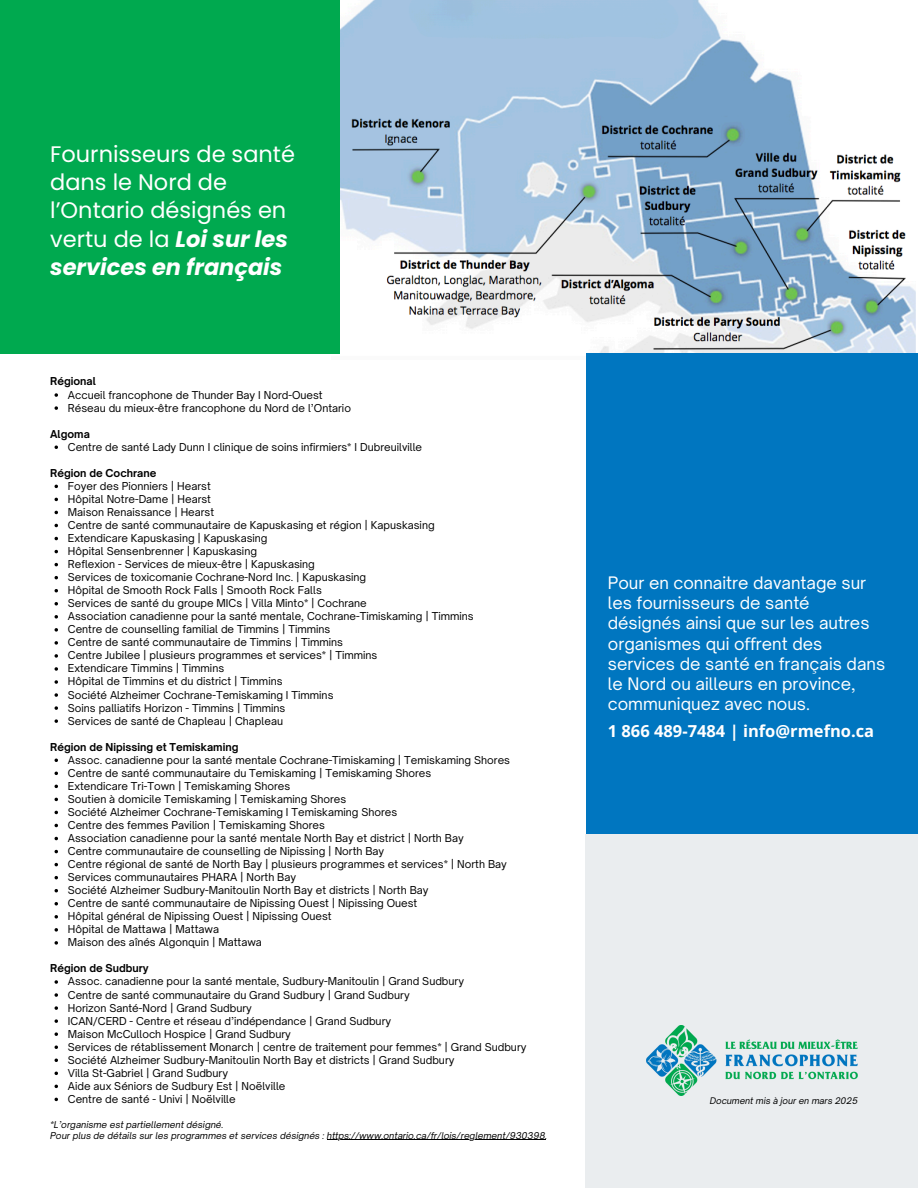
<style>
.page{position:relative;width:918px;height:1188px;background:#fff}
.page>*{position:absolute;margin:0;border:0;box-sizing:border-box;transform-origin:0 0}
.t1{font:22.5px/28.2px "Poppins";color:#fff}
.t2{font:16.5px/20.2px "Open Sauce One";color:#fff}
.t3{font:700 16.5px "Open Sans";color:#fff}
.t4{font:10.5px "Open Sauce One";color:#000}
.t5{font:700 10.5px "Open Sauce One";color:#000}
.t6{font:italic 9px "Open Sauce One";color:#000}
.t7{font:italic 8.7px "Open Sauce One";color:#000}
.s1{font-weight:700;font-style:italic}
.s2{font-family:"Noto Sans"}
</style>
<div class="page">
<img style="left:340px;top:0;width:577px;height:354px">
<div style="left:0;top:0;width:340px;height:354px;background:#00a94f"></div>
<svg style="left:55px;top:393px;width:3px;height:4px"></svg>
<svg style="left:55px;top:406px;width:3px;height:4px"></svg>
<svg style="left:55px;top:445px;width:3px;height:4px"></svg>
<svg style="left:55px;top:615px;width:3px;height:4px"></svg>
<svg style="left:55px;top:628px;width:3px;height:4px"></svg>
<svg style="left:55px;top:641px;width:3px;height:4px"></svg>
<svg style="left:55px;top:654px;width:3px;height:4px"></svg>
<svg style="left:55px;top:667px;width:3px;height:4px"></svg>
<svg style="left:55px;top:680px;width:3px;height:4px"></svg>
<svg style="left:55px;top:693px;width:3px;height:4px"></svg>
<svg style="left:55px;top:706px;width:3px;height:4px"></svg>
<svg style="left:55px;top:719px;width:3px;height:4px"></svg>
<svg style="left:55px;top:915px;width:3px;height:4px"></svg>
<svg style="left:55px;top:928px;width:3px;height:4px"></svg>
<svg style="left:55px;top:941px;width:3px;height:4px"></svg>
<svg style="left:55px;top:980px;width:3px;height:4px"></svg>
<svg style="left:55px;top:993px;width:3px;height:4px"></svg>
<svg style="left:55px;top:1006px;width:3px;height:4px"></svg>
<svg style="left:55px;top:1019px;width:3px;height:4px"></svg>
<svg style="left:55px;top:1032px;width:3px;height:4px"></svg>
<svg style="left:55px;top:1045px;width:3px;height:4px"></svg>
<div style="left:586px;top:354px;width:332px;height:480px;background:#0076c0"></div>
<div style="left:586px;top:834px;width:332px;height:354px;background:#eaedef"></div>
<img style="left:646px;top:1026px;width:212px;height:70px">
<hr style="left:327px;top:1140px;width:218px;height:1px;background:#000">
<p class="t1" style="left:50px;top:140px;width:246px">Fournisseurs de santé dans le Nord de l’Ontario désignés en vertu de la <span class="s1">Loi sur les services en français</span></p>
<h1 class="t5" style="left:50px;top:375px;width:47px">Régional</h1>
<p class="t4" style="left:68px;top:388px;width:256px">Accueil francophone de Thunder Bay I Nord-Ouest</p>
<h3 class="t4" style="left:68px;top:401px;width:285px">Réseau du mieux-être francophone du Nord de l’Ontario</h3>
<h2 class="t5" style="left:50px;top:427px;width:41px">Algoma</h2>
<h4 class="t4" style="left:68px;top:440px;width:356px">Centre de santé Lady Dunn I clinique de soins infirmiers* I Dubreuilville</h4>
<p class="t5" style="left:50px;top:466px;width:108px">Région de Cochrane</p>
<p class="t4" style="left:68px;top:479px;width:144px">Foyer des Pionniers | Hearst</p>
<h4 class="t4" style="left:68px;top:492px;width:145px">Hôpital Notre-Dame | Hearst</h4>
<p class="t4" style="left:68px;top:505px;width:148px">Maison Renaissance | Hearst</p>
<h4 class="t4" style="left:68px;top:518px;width:368px">Centre de santé communautaire de Kapuskasing et région | Kapuskasing</h4>
<p class="t4" style="left:68px;top:532px;width:201px">Extendicare Kapuskasing | Kapuskasing</p>
<p class="t4" style="left:68px;top:545px;width:191px">Hôpital Sensenbrenner | Kapuskasing</p>
<p class="t4" style="left:68px;top:558px;width:248px">Reflexion - Services de mieux-être | Kapuskasing</p>
<p class="t4" style="left:68px;top:571px;width:300px">Services de toxicomanie Cochrane-Nord Inc. | Kapuskasing</p>
<p class="t4" style="left:68px;top:584px;width:255px">Hôpital de Smooth Rock Falls | Smooth Rock Falls</p>
<p class="t4" style="left:68px;top:597px;width:300px">Services de santé du groupe MICs | Villa Minto* | Cochrane</p>
<p class="t4" style="left:68px;top:610px;width:407px">Association canadienne pour la santé mentale, Cochrane-Timiskaming | Timmins</p>
<p class="t4" style="left:68px;top:623px;width:264px">Centre de counselling familial de Timmins | Timmins</p>
<p class="t4" style="left:68px;top:636px;width:277px">Centre de santé communautaire de Timmins | Timmins</p>
<p class="t4" style="left:68px;top:649px;width:311px">Centre Jubilee | plusieurs programmes et services* | Timmins</p>
<p class="t4" style="left:68px;top:662px;width:158px">Extendicare Timmins | Timmins</p>
<p class="t4" style="left:68px;top:675px;width:216px">Hôpital de Timmins et du district | Timmins</p>
<p class="t4" style="left:68px;top:688px;width:267px">Société Alzheimer Cochrane-Temiskaming I Timmins</p>
<p class="t4" style="left:68px;top:701px;width:219px">Soins palliatifs Horizon - Timmins | Timmins</p>
<p class="t4" style="left:68px;top:714px;width:217px">Services de santé de Chapleau | Chapleau</p>
<p class="t5" style="left:50px;top:740px;width:190px">Région de Nipissing et Temiskaming</p>
<p class="t4" style="left:68px;top:753px;width:444px">Assoc. canadienne pour la santé mentale Cochrane-Timiskaming | Temiskaming Shores</p>
<p class="t4" style="left:68px;top:766px;width:365px">Centre de santé communautaire du Temiskaming | Temiskaming Shores</p>
<p class="t4" style="left:68px;top:779px;width:224px">Extendicare Tri-Town | Temiskaming Shores</p>
<h4 class="t4" style="left:68px;top:792px;width:280px">Soutien à domicile Temiskaming | Temiskaming Shores</h4>
<p class="t4" style="left:68px;top:805px;width:331px">Société Alzheimer Cochrane-Temiskaming I Temiskaming Shores</p>
<p class="t4" style="left:68px;top:818px;width:259px">Centre des femmes Pavilion | Temiskaming Shores</p>
<p class="t4" style="left:68px;top:832px;width:397px">Association canadienne pour la santé mentale North Bay et district | North Bay</p>
<p class="t4" style="left:68px;top:845px;width:318px">Centre communautaire de counselling de Nipissing | North Bay</p>
<p class="t4" style="left:68px;top:858px;width:441px">Centre régional de santé de North Bay | plusieurs programmes et services* | North Bay</p>
<p class="t4" style="left:68px;top:871px;width:230px">Services communautaires PHARA | North Bay</p>
<p class="t4" style="left:68px;top:884px;width:362px">Société Alzheimer Sudbury-Manitoulin North Bay et districts | North Bay</p>
<p class="t4" style="left:68px;top:897px;width:351px">Centre de santé communautaire de Nipissing Ouest | Nipissing Ouest</p>
<p class="t4" style="left:68px;top:910px;width:265px">Hôpital général de Nipissing Ouest | Nipissing Ouest</p>
<p class="t4" style="left:68px;top:923px;width:153px">Hôpital de Mattawa | Mattawa</p>
<p class="t4" style="left:68px;top:936px;width:196px">Maison des aînés Algonquin | Mattawa</p>
<p class="t5" style="left:50px;top:962px;width:100px">Région de Sudbury</p>
<p class="t4" style="left:68px;top:975px;width:398px">Assoc. canadienne pour la santé mentale, Sudbury-Manitoulin | Grand Sudbury</p>
<p class="t4" style="left:68px;top:988px;width:343px">Centre de santé communautaire du Grand Sudbury | Grand Sudbury</p>
<p class="t4" style="left:68px;top:1001px;width:186px">Horizon Santé-Nord | Grand Sudbury</p>
<h4 class="t4" style="left:68px;top:1014px;width:325px">ICAN/CERD - Centre et réseau d’indépendance | Grand Sudbury</h4>
<p class="t4" style="left:68px;top:1027px;width:225px">Maison McCulloch Hospice | Grand Sudbury</p>
<p class="t4" style="left:68px;top:1040px;width:460px">Services de rétablissement Monarch | centre de traitement pour femmes* | Grand Sudbury</p>
<p class="t4" style="left:68px;top:1053px;width:388px">Société Alzheimer Sudbury-Manitoulin North Bay et districts | Grand Sudbury</p>
<p class="t4" style="left:68px;top:1066px;width:162px">Villa St-Gabriel | Grand Sudbury</p>
<p class="t4" style="left:68px;top:1079px;width:219px">Aide aux Séniors de Sudbury Est | Noëlville</p>
<p class="t4" style="left:68px;top:1092px;width:169px">Centre de santé - Univi | Noëlville</p>
<p class="t6" style="left:50px;top:1119px;width:175px">*L’organisme est partiellement désigné.</p>
<p class="t6" style="left:50px;top:1130px;width:499px">Pour plus de détails sur les programmes et services désignés : https://www.ontario.ca/fr/lois/reglement/930398.</p>
<p class="t2" style="left:608px;top:573px;width:279px">Pour en connaitre davantage sur les fournisseurs de santé désignés ainsi que sur les autres organismes qui o<span class="s2">ff</span>rent des services de santé en français dans le Nord ou ailleurs en province, communiquez avec nous.</p>
<p class="t3" style="left:608px;top:719px;width:268px">1 866 489-7484 | info@rmefno.ca</p>
<p class="t7" style="left:710px;top:1095px;width:150px">Document mis à jour en mars 2025</p>
</div>
